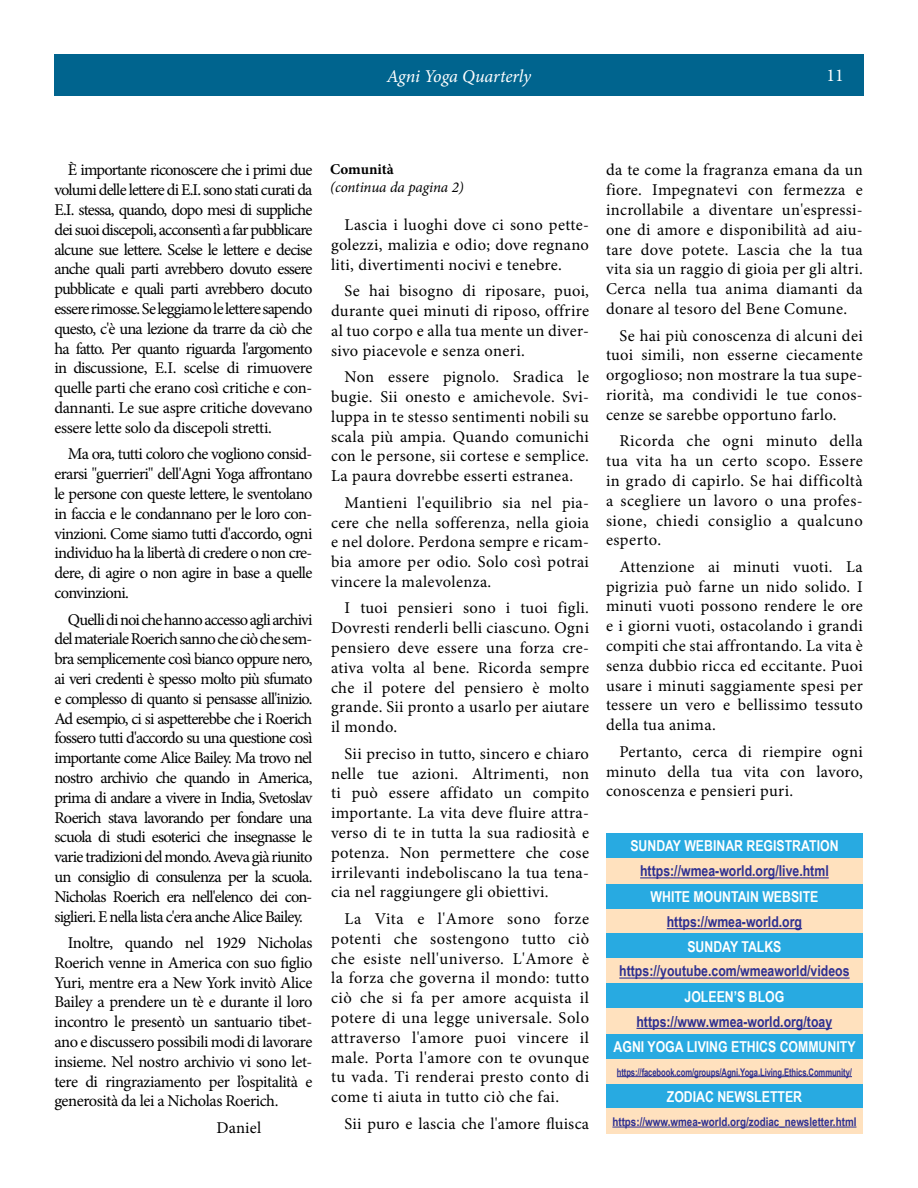
<style>
.page{position:relative;width:918px;height:1188px;background:#fff}
.page>*{position:absolute;margin:0;border:0;box-sizing:border-box;transform-origin:0 0}
.t1{font:italic 18px "Minion Pro";letter-spacing:-.005em;color:#fff}
.t2{font:18px "Minion Pro";color:#fff}
.t3{font:16.5px/19.8px "Minion Pro";letter-spacing:.015em;color:#000;text-align:justify}
.t4{font:700 15px "Arial Narrow";color:#2e3092}
.t5{font:700 15px "Arial Narrow";color:#fff}
.t6{font:italic 15px "Minion Pro";letter-spacing:-.01em;color:#000}
.t7{font:700 15px "Minion Pro";color:#000}
.t8{font:700 12px "Arial Narrow";color:#2e3092}
.t9{font:700 10.5px "Arial Narrow";letter-spacing:-.01em;color:#2e3092;scale:.89 1}
</style>
<div class="page">
<div style="left:54px;top:54px;width:810px;height:41px;background:#00648e"></div>
<div style="left:606px;top:833px;width:257px;height:26px;background:#28aae1"></div>
<div style="left:606px;top:858px;width:257px;height:25px;background:#ffe1be"></div>
<hr style="left:640px;top:877px;width:189px;height:1px;background:#2e3092">
<div style="left:606px;top:884px;width:257px;height:25px;background:#28aae1"></div>
<div style="left:606px;top:909px;width:257px;height:25px;background:#ffe1be"></div>
<hr style="left:667px;top:928px;width:135px;height:1px;background:#2e3092">
<div style="left:606px;top:934px;width:257px;height:25px;background:#28aae1"></div>
<div style="left:606px;top:958px;width:257px;height:26px;background:#ffe1be"></div>
<hr style="left:619px;top:978px;width:231px;height:1px;background:#2e3092">
<div style="left:606px;top:984px;width:257px;height:25px;background:#28aae1"></div>
<div style="left:606px;top:1009px;width:257px;height:25px;background:#ffe1be"></div>
<hr style="left:636px;top:1028px;width:196px;height:1px;background:#2e3092">
<div style="left:606px;top:1034px;width:257px;height:25px;background:#28aae1"></div>
<div style="left:606px;top:1059px;width:257px;height:25px;background:#ffe1be"></div>
<hr style="left:617px;top:1076px;width:235px;height:1px;background:#2e3092">
<div style="left:606px;top:1084px;width:257px;height:25px;background:#28aae1"></div>
<div style="left:606px;top:1109px;width:257px;height:25px;background:#ffe1be"></div>
<hr style="left:612px;top:1127px;width:245px;height:1px;background:#2e3092">
<p class="t1" style="left:387px;top:64px;width:146px">Agni Yoga Quarterly</p>
<p class="t2" style="left:826px;top:63px;width:19px">11</p>
<p class="t3" style="left:54px;top:160px;width:260px;text-indent:13px">È importante riconoscere che i primi due volumi delle lettere di E.I. sono stati curati da E.I. stessa, quando, dopo mesi di suppliche dei suoi discepoli, acconsentì a far pubblicare alcune sue lettere. Scelse le lettere e decise anche quali parti avrebbero dovuto essere pubblicate e quali parti avrebbero docuto essere rimosse. Se leggiamo le lettere sapendo questo, c'è una lezione da trarre da ciò che ha fatto. Per quanto riguarda l'argomento in discussione, E.I. scelse di rimuovere quelle parti che erano così critiche e con&shy;dannanti. Le sue aspre critiche dovevano essere lette solo da discepoli stretti.</p>
<p class="t3" style="left:54px;top:444px;width:260px;text-indent:13px">Ma ora, tutti coloro che vogliono consid&shy;erarsi "guerrieri" dell'Agni Yoga affrontano le persone con queste lettere, le sventolano in faccia e le condannano per le loro con&shy;vinzioni. Come siamo tutti d'accordo, ogni individuo ha la libertà di credere o non cre&shy;dere, di agire o non agire in base a quelle convinzioni.</p>
<p class="t3" style="left:54px;top:609px;width:260px;text-indent:13px">Quelli di noi che hanno accesso agli archivi del materiale Roerich sanno che ciò che sem&shy;bra semplicemente così bianco oppure nero, ai veri credenti è spesso molto più sfumato e complesso di quanto si pensasse all'inizio.<br>Ad esempio, ci si aspetterebbe che i Roerich fossero tutti d'accordo su una questione così importante come Alice Bailey. Ma trovo nel nostro archivio che quando in America, prima di andare a vivere in India, Svetoslav Roerich stava lavorando per fondare una scuola di studi esoterici che insegnasse le varie tradizioni del mondo. Aveva già riunito un consiglio di consulenza per la scuola.<br>Nicholas Roerich era nell'elenco dei con&shy;siglieri. E nella lista c'era anche Alice Bailey.</p>
<p class="t3" style="left:54px;top:933px;width:260px;text-indent:13px">Inoltre, quando nel 1929 Nicholas Roerich venne in America con suo figlio Yuri, mentre era a New York invitò Alice Bailey a prendere un tè e durante il loro incontro le presentò un santuario tibet&shy;ano e discussero possibili modi di lavorare insieme. Nel nostro archivio vi sono let&shy;tere di ringraziamento per l’ospitalità e generosità da lei a Nicholas Roerich.</p>
<p class="t3" style="left:216px;top:1118px;width:46px">Daniel</p>
<p class="t7" style="left:330px;top:159px;width:65px">Comunità</p>
<p class="t6" style="left:330px;top:177px;width:135px">(continua da pagina 2)</p>
<p class="t3" style="left:331px;top:215px;width:259px;text-indent:13px">Lascia i luoghi dove ci sono pette&shy;golezzi, malizia e odio; dove regnano liti, divertimenti nocivi e tenebre.</p>
<p class="t3" style="left:331px;top:281px;width:259px;text-indent:13px">Se hai bisogno di riposare, puoi, durante quei minuti di riposo, offrire al tuo corpo e alla tua mente un diver&shy;sivo piacevole e senza oneri.</p>
<p class="t3" style="left:331px;top:367px;width:260px;text-indent:13px">Non essere pignolo. Sradica le bugie. Sii onesto e amichevole. Svi&shy;luppa in te stesso sentimenti nobili su scala più ampia. Quando comunichi con le persone, sii cortese e semplice.<br>La paura dovrebbe esserti estranea.</p>
<p class="t3" style="left:331px;top:493px;width:260px;text-indent:13px">Mantieni l'equilibrio sia nel pia&shy;cere che nella sofferenza, nella gioia e nel dolore. Perdona sempre e ricam&shy;bia amore per odio. Solo così potrai vincere la malevolenza.</p>
<p class="t3" style="left:331px;top:598px;width:260px;text-indent:13px">I tuoi pensieri sono i tuoi figli.<br>Dovresti renderli belli ciascuno. Ogni pensiero deve essere una forza cre&shy;ativa volta al bene. Ricorda sempre che il potere del pensiero è molto grande. Sii pronto a usarlo per aiutare il mondo.</p>
<p class="t3" style="left:331px;top:744px;width:260px;text-indent:13px">Sii preciso in tutto, sincero e chiaro nelle tue azioni. Altrimenti, non ti può essere affidato un compito importante. La vita deve fluire attra&shy;verso di te in tutta la sua radiosità e potenza. Non permettere che cose irrilevanti indeboliscano la tua tena&shy;cia nel raggiungere gli obiettivi.</p>
<p class="t3" style="left:331px;top:909px;width:260px;text-indent:13px">La Vita e l'Amore sono forze potenti che sostengono tutto ciò che esiste nell'universo. L'Amore è la forza che governa il mondo: tutto ciò che si fa per amore acquista il potere di una legge universale. Solo attraverso l'amore puoi vincere il male. Porta l'amore con te ovunque tu vada. Ti renderai presto conto di come ti aiuta in tutto ciò che fai.</p>
<p class="t3" style="left:345px;top:1114px;width:246px">Sii puro e lascia che l'amore fluisca</p>
<p class="t3" style="left:606px;top:160px;width:258px">da te come la fragranza emana da un fiore. Impegnatevi con fermezza e incrollabile a diventare un'espressi&shy;one di amore e disponibilità ad aiu&shy;tare dove potete. Lascia che la tua vita sia un raggio di gioia per gli altri.<br>Cerca nella tua anima diamanti da donare al tesoro del Bene Comune.</p>
<p class="t3" style="left:606px;top:325px;width:258px;text-indent:13px">Se hai più conoscenza di alcuni dei tuoi simili, non esserne ciecamente orgoglioso; non mostrare la tua supe&shy;riorità, ma condividi le tue conos&shy;cenze se sarebbe opportuno farlo.</p>
<p class="t3" style="left:606px;top:431px;width:258px;text-indent:13px">Ricorda che ogni minuto della tua vita ha un certo scopo. Essere in grado di capirlo. Se hai difficoltà a scegliere un lavoro o una profes&shy;sione, chiedi consiglio a qualcuno esperto.</p>
<p class="t3" style="left:606px;top:557px;width:258px;text-indent:13px">Attenzione ai minuti vuoti. La pigrizia può farne un nido solido. I minuti vuoti possono rendere le ore e i giorni vuoti, ostacolando i grandi compiti che stai affrontando. La vita è senza dubbio ricca ed eccitante. Puoi usare i minuti saggiamente spesi per tessere un vero e bellissimo tessuto della tua anima.</p>
<p class="t3" style="left:606px;top:742px;width:258px;text-indent:13px">Pertanto, cerca di riempire ogni minuto della tua vita con lavoro, conoscenza e pensieri puri.</p>
<p class="t5" style="left:630px;top:837px;width:210px">SUNDAY WEBINAR REGISTRATION</p>
<p class="t4" style="left:640px;top:862px;width:190px">https://wmea-world.org/live.html</p>
<p class="t5" style="left:651px;top:888px;width:169px">WHITE MOUNTAIN WEBSITE</p>
<p class="t4" style="left:667px;top:913px;width:137px">https://wmea-world.org</p>
<p class="t5" style="left:687px;top:938px;width:96px">SUNDAY TALKS</p>
<p class="t4" style="left:619px;top:962px;width:232px">https://youtube.com/wmeaworld/videos</p>
<p class="t5" style="left:685px;top:988px;width:101px">JOLEEN’S BLOG</p>
<p class="t4" style="left:636px;top:1013px;width:197px">https://www.wmea-world.org/toay</p>
<p class="t5" style="left:614px;top:1038px;width:243px">AGNI YOGA LIVING ETHICS COMMUNITY</p>
<p class="t9" style="left:617px;top:1066px;width:266px">https://facebook.com/groups/Agni.Yoga.Living.Ethics.Community/</p>
<p class="t5" style="left:667px;top:1088px;width:137px">ZODIAC NEWSLETTER</p>
<p class="t8" style="left:612px;top:1115px;width:246px">https://www.wmea-world.org/zodiac_newsletter.html</p>
</div>
